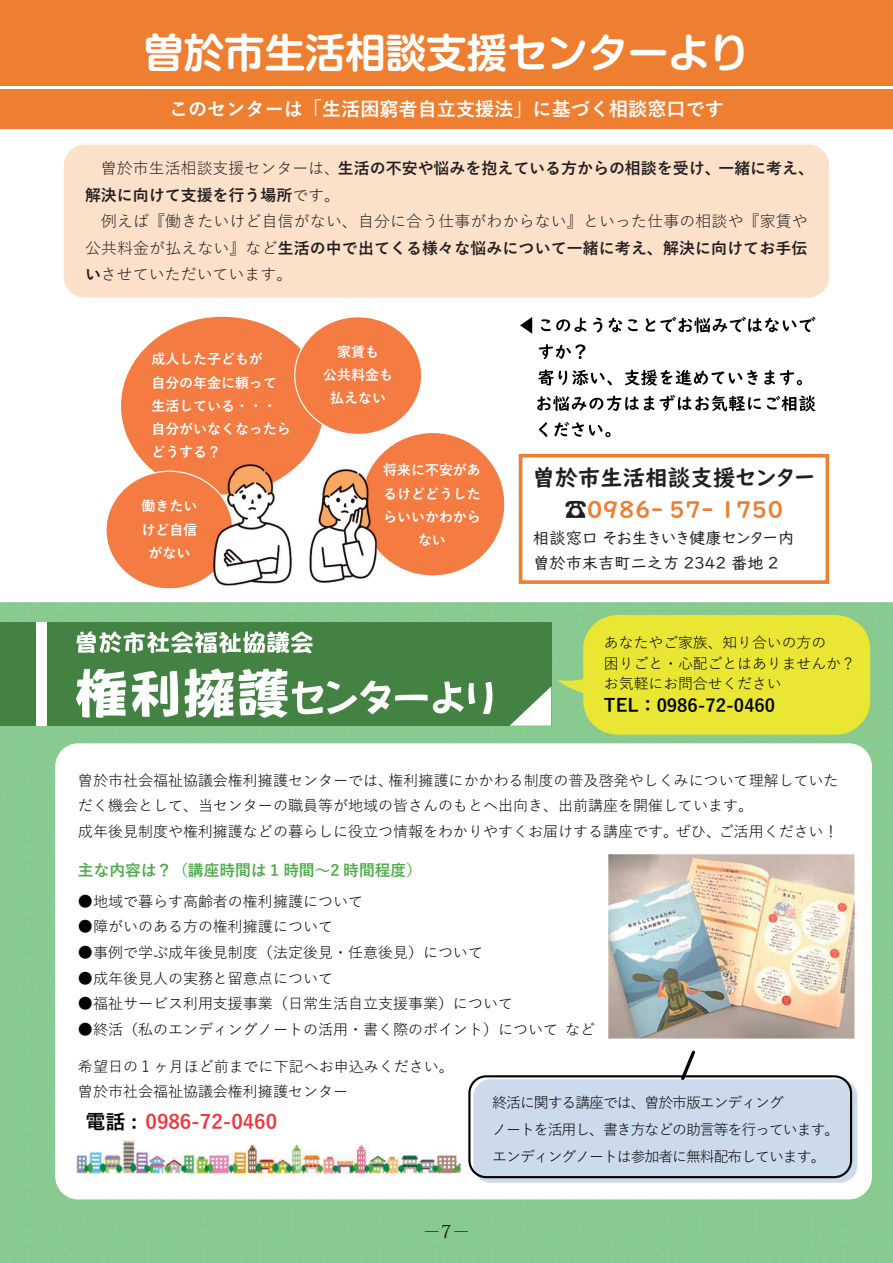
<style>
.page{position:relative;width:893px;height:1263px;background:#fff}
.page>*{position:absolute;margin:0;border:0;box-sizing:border-box;transform-origin:0 0}
.t1{font:700 40.35px "Shin M Go Pro De";color:#fff}
.t2{font:22.5px/31.7px "UD Digi Kyokasho NK B";color:#231f20;text-align:center}
.t3{font:700 20.1px "Yu Gothic";color:#ee383d}
.t4{font:700 19.2px "Yu Gothic";color:#fff}
.t5{font:700 18px "Yu Gothic";letter-spacing:-.005em;color:#030303}
.t6{font:18px "Koz Min Pr 6 N";color:#231f20}
.t7{font:16.2px/25.2px "UD Digi Kyokasho NK R";color:#231f20}
.t8{font:15.9px/26.5px "Yu Gothic";letter-spacing:.01em;color:#231f20}
.t9{font:700 15.75px "Yu Gothic";color:#4faa4b}
.t10{font:15px/25.7px "Yu Gothic";color:#030303}
.t11{font:14.85px/27px "Yu Gothic";letter-spacing:-.07em;color:#030303}
.t12{font:14.85px/20px "Yu Gothic";color:#030303}
.t13{font:700 13.95px/23.2px "Yu Gothic";color:#fff;text-align:center}
.s1{font-weight:700}
.s2{color:#ee7e30}
.s3{color:#030303}
</style>
<div class="page">
<div style="left:0;top:0;width:893px;height:85px;background:#ee7e30"></div>
<div style="left:0;top:90px;width:893px;height:39px;background:#ee7e30"></div>
<div style="left:64px;top:145px;width:765px;height:153px;background:#fbe0ca;border-radius:21px"></div>
<div style="left:519px;top:454px;width:310px;height:130px;border:4px solid #ee7e30"></div>
<div style="left:0;top:602px;width:893px;height:661px;background:#88cb91"></div>
<svg style="left:541px;top:317px;width:274px;height:16px"></svg>
<svg style="left:539px;top:344px;width:46px;height:15px"></svg>
<svg style="left:538px;top:369px;width:264px;height:17px"></svg>
<svg style="left:537px;top:395px;width:278px;height:16px"></svg>
<svg style="left:539px;top:422px;width:72px;height:15px"></svg>
<div style="left:121px;top:317px;width:203px;height:178px;background:#f47b42;border-radius:50%"></div>
<div style="left:294px;top:316px;width:128px;height:119px;background:#f47b42;border:1px solid #fff;border-radius:50%"></div>
<div style="left:361px;top:433px;width:143px;height:142px;background:#f47b42;border-radius:50%"></div>
<div style="left:105px;top:471px;width:129px;height:118px;background:#f47b42;border:1px solid #fff;border-radius:50%"></div>
<div style="left:0;top:622px;width:551px;height:103px;background:#448243"></div>
<div style="left:37px;top:622px;width:10px;height:103px;background:#fff"></div>
<svg style="left:510px;top:686px;width:41px;height:40px"></svg>
<svg style="left:76px;top:631px;width:237px;height:22px"></svg>
<svg style="left:76px;top:668px;width:417px;height:50px"></svg>
<div style="left:583px;top:615px;width:287px;height:119px;background:#e9e733;border-radius:34px"></div>
<svg style="left:557px;top:616px;width:52px;height:84px;background:#97ce82"></svg>
<img style="left:586px;top:621px;width:291px;height:115px">
<div style="left:55px;top:743px;width:817px;height:456px;background:#fff;border-radius:23px"></div>
<img style="left:213px;top:465px;width:163px;height:120px">
<img style="left:609px;top:854px;width:246px;height:185px">
<div style="left:473px;top:1079px;width:384px;height:104px;background:#cbdbec;border-radius:17px"></div>
<div style="left:468px;top:1075px;width:384px;height:103px;border:2px solid #030303;border-radius:17px"></div>
<svg style="left:678px;top:1050px;width:20px;height:30px"></svg>
<img style="left:76px;top:1140px;width:384px;height:39px">
<svg style="left:520px;top:317px;width:12px;height:17px"></svg>
<h1 class="t1" style="left:144px;top:20px;width:607px">曽於市生活相談支援センターより</h1>
<p class="t4" style="left:169px;top:98px;width:556px">このセンターは「生活困窮者自立支援法」に基づく相談窓口です</p>
<p class="t8" style="left:85px;top:153px;width:730px">　曽於市生活相談支援センターは、<span class="s1">生活の不安や悩みを抱えている方からの相談を受け、一緒に考え、解決に向けて支援を行う場所</span>です。<br>　例えば『働きたいけど自信がない、自分に合う仕事がわからない』といった仕事の相談や『家賃や公共料金が払えない』など<span class="s1">生活の中で出てくる様々な悩みについて一緒に考え、解決に向けてお手伝い</span>させていただいています。</p>
<p class="t13" style="left:151px;top:348px;width:141px;text-align:left">成人した子どもが<br>自分の年金に頼って生活している・・・自分がいなくなったらどうする？</p>
<p class="t13" style="left:323px;top:341px;width:71px">家賃も<br>公共料金も払えない</p>
<p class="t13" style="left:383px;top:459px;width:99px">将来に不安があるけどどうしたらいいかわからない</p>
<p class="t13" style="left:142px;top:495px;width:57px">働きたいけど自信がない</p>
<h2 class="t2" style="left:533px;top:462px;width:284px">曽於市生活相談支援センター☎<span class="s2">０９８６- ５７- １７５０</span></h2>
<p class="t7" style="left:533px;top:525px;width:263px">相談窓口 そお生きいき健康センター内曽於市末吉町二之方 2342 番地 2</p>
<p class="t12" style="left:604px;top:631px;width:253px">あなたやご家族、知り合いの方の<br>困りごと・心配ごとはありませんか？お気軽にお問合せください</p>
<p class="t5" style="left:604px;top:695px;width:173px">TEL：0986-72-0460</p>
<p class="t10" style="left:78px;top:765px;width:762px">曽於市社会福祉協議会権利擁護センターでは、権利擁護にかかわる制度の普及啓発やしくみについて理解していただく機会として、当センターの職員等が地域の皆さんのもとへ出向き、出前講座を開催しています。<br>成年後見制度や権利擁護などの暮らしに役立つ情報をわかりやすくお届けする講座です。ぜひ、ご活用ください！</p>
<p class="t9" style="left:78px;top:861px;width:345px">主な内容は？（講座時間は 1 時間～2 時間程度）</p>
<p class="t10" style="left:78px;top:886px;width:287px">●地域で暮らす高齢者の権利擁護について</p>
<p class="t10" style="left:78px;top:912px;width:257px">●障がいのある方の権利擁護について</p>
<p class="t10" style="left:78px;top:938px;width:407px">●事例で学ぶ成年後見制度（法定後見・任意後見）について</p>
<p class="t10" style="left:78px;top:963px;width:257px">●成年後見人の実務と留意点について</p>
<p class="t10" style="left:78px;top:989px;width:437px">●福祉サービス利用支援事業（日常生活自立支援事業）について</p>
<p class="t10" style="left:78px;top:1015px;width:519px">●終活（私のエンディングノートの活用・書く際のポイント）についてなど</p>
<p class="t10" style="left:78px;top:1052px;width:377px;line-height:25px">希望日の 1 ヶ月ほど前までに下記へお申込みください。曽於市社会福祉協議会権利擁護センター</p>
<h3 class="t3" style="left:85px;top:1111px;width:193px"><span class="s3">電話 :</span> 0986-72-0460</h3>
<p class="t11" style="left:492px;top:1087px;width:349px">終活に関する講座では、曽於市版エンディング<br>ノートを活用し、書き方などの助言等を行っています。エンディングノートは参加者に無料配布しています。</p>
<p class="t6" style="left:423px;top:1222px;width:49px">－7－</p>
</div>
